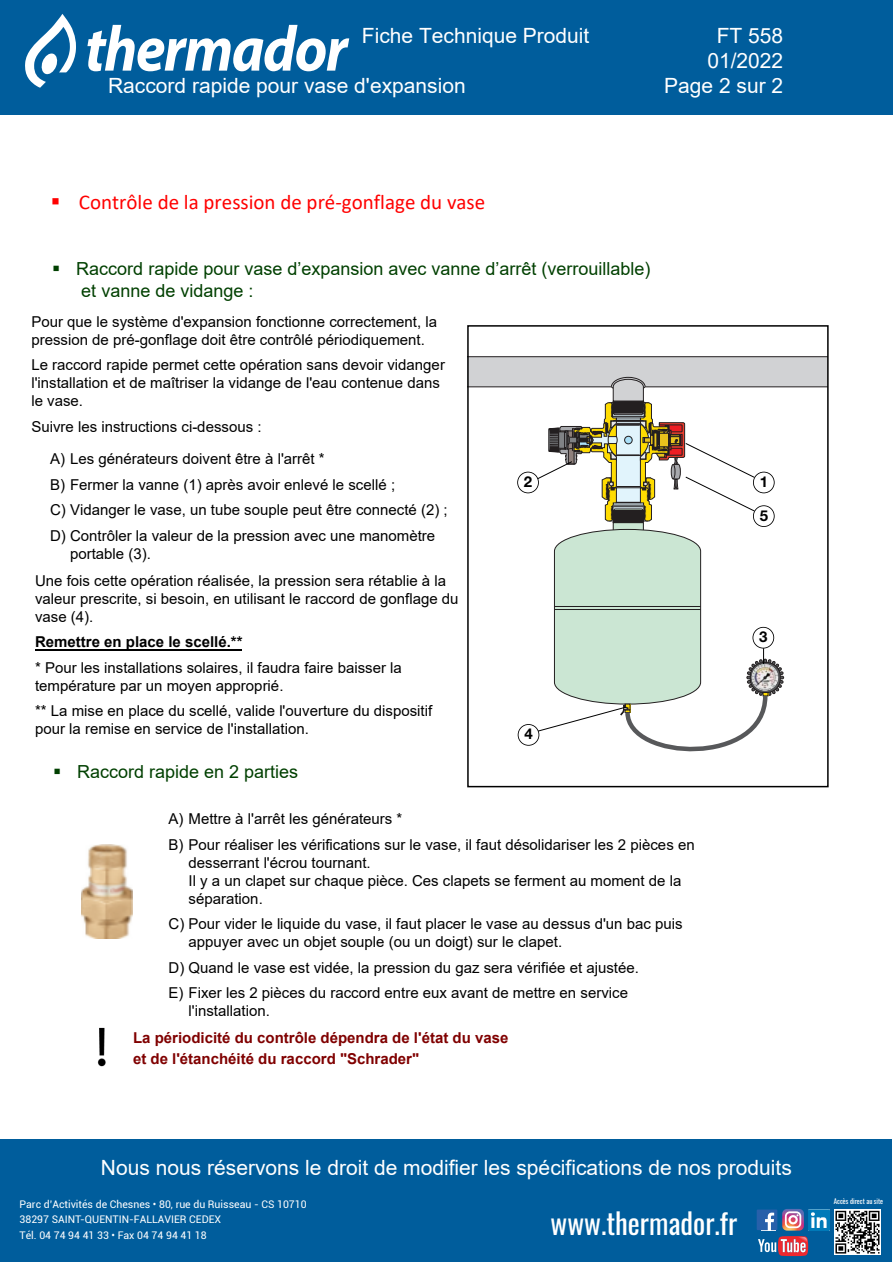
<style>
.page{position:relative;width:893px;height:1263px;background:#fff}
.page>*{position:absolute;margin:0;border:0;box-sizing:border-box;transform-origin:0 0}
.t1{font:28.5px "Oswald";color:#fff}
.t2{font:21px/25.2px "Arial";color:#fff;text-align:right}
.t3{font:21px "Calibri";color:#f00}
.t4{font:18px/21.6px "Arial";color:#004000}
.t5{font:15px/18px "Arial";color:#000}
.t6{font:700 15px/21px "Arial";color:#800000}
.t7{font:700 15px "Arial";color:#000}
.t8{font:700 15px "Helvetica Neue";color:#000}
.t9{font:10.5px/15.6px "Roboto";color:#fff}
.t10{font:6.9px "Oswald";color:#fff}
</style>
<div class="page">
<div style="left:0;top:0;width:893px;height:115px;background:#005d9c"></div>
<div style="left:0;top:1139px;width:892px;height:122px;background:#005d9c"></div>
<svg style="left:87px;top:25px;width:262px;height:46px"></svg>
<svg style="left:25px;top:14px;width:51px;height:74px"></svg>
<img style="left:808px;top:1209px;width:21px;height:21px">
<svg style="left:758px;top:1236px;width:50px;height:20px"></svg>
<img style="left:835px;top:1209px;width:45px;height:46px">
<svg style="left:757px;top:1209px;width:47px;height:21px"></svg>
<div style="left:613px;top:523px;width:30px;height:16px;background:#cbe6d3"></div>
<div style="left:747px;top:676px;width:37px;height:3px;border:1px solid #231f20"></div>
<div style="left:467px;top:325px;width:362px;height:462px;border:2px solid #000"></div>
<div style="left:753px;top:505px;width:22px;height:22px;border:2px solid #000;border-radius:50%"></div>
<svg style="left:468px;top:357px;width:360px;height:166px"></svg>
<div style="left:518px;top:724px;width:21px;height:22px;border:2px solid #000;border-radius:50%"></div>
<svg style="left:537px;top:529px;width:246px;height:222px"></svg>
<img style="left:752px;top:664px;width:26px;height:26px;border-radius:50%">
<hr style="left:35px;top:650px;width:207px;height:1px;background:#000">
<img style="left:82px;top:844px;width:51px;height:95px">
<img style="left:97px;top:1027px;width:9px;height:40px">
<h2 class="t2" style="left:362px;top:22px;width:229px">Fiche Technique Produit</h2>
<h2 class="t2" style="left:664px;top:22px;width:121px">FT 558<br>01/2022<br>Page 2 sur 2</h2>
<h2 class="t2" style="left:108px;top:73px;width:359px">Raccord rapide pour vase d'expansion</h2>
<h2 class="t3" style="left:51px;top:187px;width:436px">▪ Contrôle de la pression de pré-gonflage du vase</h2>
<p class="t4" style="left:81px;top:258px;width:571px;text-indent:-29px">▪ Raccord rapide pour vase d’expansion avec vanne d’arrêt (verrouillable) et vanne de vidange :</p>
<p class="t5" style="left:31px;top:312px;width:407px">Pour que le système d'expansion fonctionne correctement, la pression de pré-gonflage doit être contrôlé périodiquement.</p>
<p class="t5" style="left:31px;top:356px;width:415px">Le raccord rapide permet cette opération sans devoir vidanger l'installation et de maîtriser la vidange de l'eau contenue dans le vase.</p>
<p class="t5" style="left:50px;top:410px;width:276px;line-height:32.7px;text-indent:-19px">Suivre les instructions ci-dessous :<br>A) Les générateurs doivent être à l'arrêt *</p>
<p class="t5" style="left:50px;top:472px;width:399px;line-height:25.5px">B) Fermer la vanne (1) après avoir enlevé le scellé ;<br>C) Vidanger le vase, un tube souple peut être connecté (2) ;<br>D) Contrôler la valeur de la pression avec une manomètre</p>
<p class="t5" style="left:35px;top:540px;width:413px;line-height:27px;text-indent:35px">portable (3).<br>Une fois cette opération réalisée, la pression sera rétablie à la</p>
<p class="t5" style="left:35px;top:590px;width:425px">valeur prescrite, si besoin, en utilisant le raccord de gonflage du vase (4).</p>
<p class="t7" style="left:35px;top:632px;width:209px">Remettre en place le scellé.**</p>
<p class="t5" style="left:35px;top:659px;width:368px">* Pour les installations solaires, il faudra faire baisser la température par un moyen approprié.</p>
<p class="t5" style="left:35px;top:702px;width:399px">** La mise en place du scellé, valide l'ouverture du dispositif pour la remise en service de l'installation.</p>
<p class="t4" style="left:53px;top:760px;width:247px">▪ Raccord rapide en 2 parties</p>
<p class="t5" style="left:169px;top:806px;width:528px;line-height:25.5px">A) Mettre à l'arrêt les générateurs *<br>B) Pour réaliser les vérifications sur le vase, il faut désolidariser les 2 pièces en</p>
<p class="t5" style="left:189px;top:853px;width:494px">desserrant l'écrou tournant.<br>Il y a un clapet sur chaque pièce. Ces clapets se ferment au moment de la séparation.</p>
<p class="t5" style="left:189px;top:915px;width:495px;text-indent:-20px">C) Pour vider le liquide du vase, il faut placer le vase au dessus d'un bac puis appuyer avec un objet souple (ou un doigt) sur le clapet.</p>
<p class="t5" style="left:169px;top:955px;width:472px;line-height:25.5px">D) Quand le vase est vidée, la pression du gaz sera vérifiée et ajustée.<br>E) Fixer les 2 pièces du raccord entre eux avant de mettre en service</p>
<p class="t5" style="left:189px;top:1002px;width:83px">l'installation.</p>
<p class="t8" style="left:524px;top:476px;width:10px">2</p>
<p class="t8" style="left:524px;top:728px;width:10px">4</p>
<p class="t6" style="left:133px;top:1027px;width:377px">La périodicité du contrôle dépendra de l'état du vase et de l'étanchéité du raccord "Schrader"</p>
<p class="t8" style="left:760px;top:476px;width:10px">1</p>
<p class="t8" style="left:760px;top:510px;width:10px">5</p>
<p class="t8" style="left:759px;top:631px;width:10px">3</p>
<h2 class="t2" style="left:101px;top:1155px;width:692px">Nous nous réservons le droit de modifier les spécifications de nos produits</h2>
<p class="t9" style="left:20px;top:1196px;width:289px">Parc d’Activités de Chesnes • 80, rue du Ruisseau - CS 10710<br>38297 SAINT-QUENTIN-FALLAVIER CEDEX<br>Tél. 04 74 94 41 33 • Fax 04 74 94 41 18</p>
<h1 class="t1" style="left:551px;top:1198px;width:188px">www.thermador.fr</h1>
<p class="t10" style="left:834px;top:1195px;width:51px">Accès direct au site</p>
</div>
